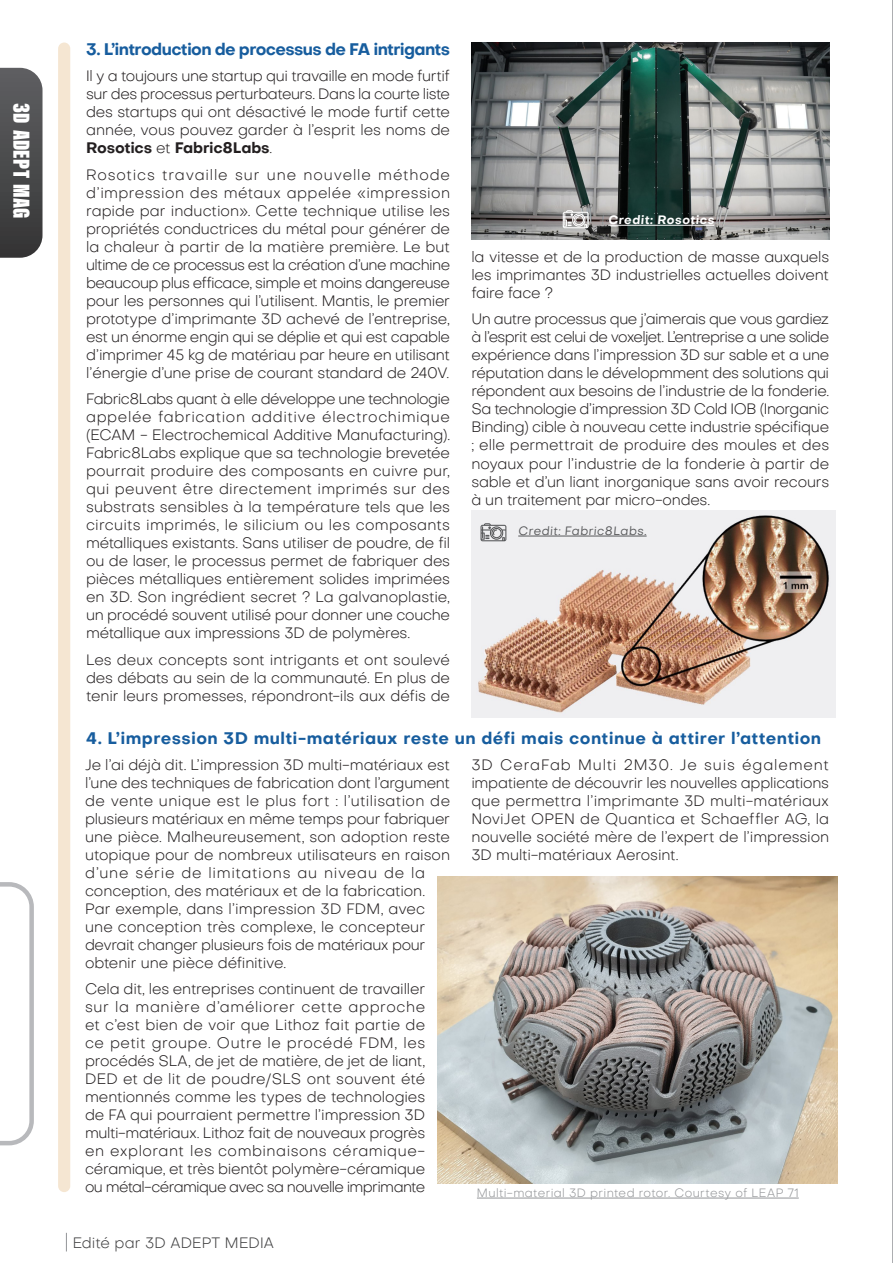
<style>
.page{position:relative;width:893px;height:1263px;background:#fff}
.page>*{position:absolute;margin:0;border:0;box-sizing:border-box;transform-origin:0 0}
.t1{font:24px "Acumin Variable Concept";letter-spacing:-.215em;color:#fff}
.style_ymar_de_paragr{font:700 16.5px "Objective";letter-spacing:.015em;color:#175d9e}
.style_ymar_de_paragr-2{font:700 16.5px "Objective";letter-spacing:-.04em;color:#175d9e}
.style_ymar_de_paragr-3{font:300 15px/18px "Objective";letter-spacing:-.015em;color:#231f20;text-align:justify}
.t2{font:300 15px "Objective";color:#3e3e3f}
.style_ymar_de_paragr-4{font:300 12px "Objective";letter-spacing:.03em;color:#939598}
.style_ymar_de_paragr-5{font:italic 12px "Objective";letter-spacing:.035em;color:#57585a}
.style_ymar_de_paragr-6{font:italic 700 12px "Objective";letter-spacing:.03em;color:#fff}
.s1{font-weight:700}
</style>
<div class="page">
<svg style="left:66px;top:1233px;width:1px;height:18px"></svg>
<svg style="left:0;top:68px;width:43px;height:190px"></svg>
<svg style="left:0;top:882px;width:34px;height:263px"></svg>
<div style="left:58px;top:43px;width:12px;height:1149px;background:#f5e6d2;border-radius:6px"></div>
<hr style="left:892px;top:0;width:1px;height:1263px;background:#939598">
<img style="left:471px;top:43px;width:358px;height:197px">
<img style="left:471px;top:510px;width:364px;height:208px">
<img style="left:438px;top:876px;width:400px;height:307px">
<svg style="left:563px;top:210px;width:26px;height:18px"></svg>
<hr style="left:608px;top:225px;width:106px;height:1px;background:#fff">
<hr style="left:518px;top:536px;width:129px;height:1px;background:#57585a">
<svg style="left:480px;top:523px;width:26px;height:18px"></svg>
<hr style="left:477px;top:1198px;width:322px;height:1px;background:#939598">
<h1 class="t1" style="left:38px;top:103px;width:124px;rotate:90deg">3DADEPT MAG</h1>
<p class="style_ymar_de_paragr-2" style="left:86px;top:37px;width:365px">3. L’introduction de processus de FA intrigants</p>
<p class="style_ymar_de_paragr-3" style="left:86px;top:67px;width:365px">Il y a toujours une startup qui travaille en mode furtif sur des processus perturbateurs. Dans la courte liste des startups qui ont désactivé le mode furtif cette année, vous pouvez garder à l’esprit les noms de <span class="s1">Rosotics</span> et <span class="s1">Fabric8Labs</span>.</p>
<p class="style_ymar_de_paragr-3" style="left:86px;top:166px;width:366px">Rosotics travaille sur une nouvelle méthode d’impression des métaux appelée «impression rapide par induction». Cette technique utilise les propriétés conductrices du métal pour générer de la chaleur à partir de la matière première. Le but ultime de ce processus est la création d’une machine beaucoup plus efficace, simple et moins dangereuse pour les personnes qui l’utilisent. Mantis, le premier prototype d’imprimante 3D achevé de l’entreprise, est un énorme engin qui se déplie et qui est capable d’imprimer 45 kg de matériau par heure en utilisant l’énergie d’une prise de courant standard de 240V.</p>
<p class="style_ymar_de_paragr-3" style="left:86px;top:390px;width:366px">Fabric8Labs quant à elle développe une technologie appelée fabrication additive électrochimique (ECAM - Electrochemical Additive Manufacturing).<br>Fabric8Labs explique que sa technologie brevetée pourrait produire des composants en cuivre pur, qui peuvent être directement imprimés sur des substrats sensibles à la température tels que les circuits imprimés, le silicium ou les composants métalliques existants. Sans utiliser de poudre, de fil ou de laser, le processus permet de fabriquer des pièces métalliques entièrement solides imprimées en 3D. Son ingrédient secret ? La galvanoplastie, un procédé souvent utilisé pour donner une couche métallique aux impressions 3D de polymères.</p>
<p class="style_ymar_de_paragr-3" style="left:86px;top:651px;width:365px">Les deux concepts sont intrigants et ont soulevé des débats au sein de la communauté. En plus de tenir leurs promesses, répondront-ils aux défis de</p>
<p class="style_ymar_de_paragr" style="left:86px;top:726px;width:737px">4. L’impression 3D multi-matériaux reste un défi mais continue à attirer l’attention</p>
<p class="style_ymar_de_paragr-3" style="left:85px;top:755px;width:367px;text-align:left">Je l’ai déjà dit. L’impression 3D multi-matériaux est l’une des techniques de fabrication dont l’argument de vente unique est le plus fort : l’utilisation de plusieurs matériaux en même temps pour fabriquer une pièce. Malheureusement, son adoption reste utopique pour de nombreux utilisateurs en raison d’une série de limitations au niveau de la conception, des matériaux et de la fabrication.<br>Par exemple, dans l’impression 3D FDM, avec une conception très complexe, le concepteur devrait changer plusieurs fois de matériaux pour obtenir une pièce définitive.</p>
<p class="style_ymar_de_paragr-3" style="left:85px;top:980px;width:342px">Cela dit, les entreprises continuent de travailler sur la manière d’améliorer cette approche et c’est bien de voir que Lithoz fait partie de ce petit groupe. Outre le procédé FDM, les procédés SLA, de jet de matière, de jet de liant, DED et de lit de poudre/SLS ont souvent été mentionnés comme les types de technologies de FA qui pourraient permettre l’impression 3D multi-matériaux. Lithoz fait de nouveaux progrès en explorant les combinaisons céramique&shy;céramique, et très bientôt polymère-céramique ou métal-céramique avec sa nouvelle imprimante</p>
<p class="style_ymar_de_paragr-6" style="left:608px;top:211px;width:108px">Credit: Rosotics</p>
<p class="style_ymar_de_paragr-3" style="left:471px;top:248px;width:359px">la vitesse et de la production de masse auxquels les imprimantes 3D industrielles actuelles doivent faire face ?</p>
<p class="style_ymar_de_paragr-3" style="left:471px;top:310px;width:359px">Un autre processus que j’aimerais que vous gardiez à l’esprit est celui de voxeljet. L’entreprise a une solide expérience dans l’impression 3D sur sable et a une réputation dans le dévelopmment des solutions qui répondent aux besoins de l’industrie de la fonderie.<br>Sa technologie d’impression 3D Cold IOB (Inorganic Binding) cible à nouveau cette industrie spécifique ; elle permettrait de produire des moules et des noyaux pour l’industrie de la fonderie à partir de sable et d’un liant inorganique sans avoir recours à un traitement par micro-ondes.</p>
<p class="style_ymar_de_paragr-5" style="left:518px;top:522px;width:130px">Credit: Fabric8Labs.</p>
<p class="style_ymar_de_paragr-3" style="left:471px;top:755px;width:359px">3D CeraFab Multi 2M30. Je suis également impatiente de découvrir les nouvelles applications que permettra l’imprimante 3D multi-matériaux NoviJet OPEN de Quantica et Schaeffler AG, la nouvelle société mère de l’expert de l’impression 3D multi-matériaux Aerosint.</p>
<p class="style_ymar_de_paragr-4" style="left:477px;top:1184px;width:323px">Multi-material 3D printed rotor. Courtesy of LEAP 71</p>
<p class="t2" style="left:73px;top:1233px;width:203px">Edité par 3D ADEPT MEDIA</p>
</div>
